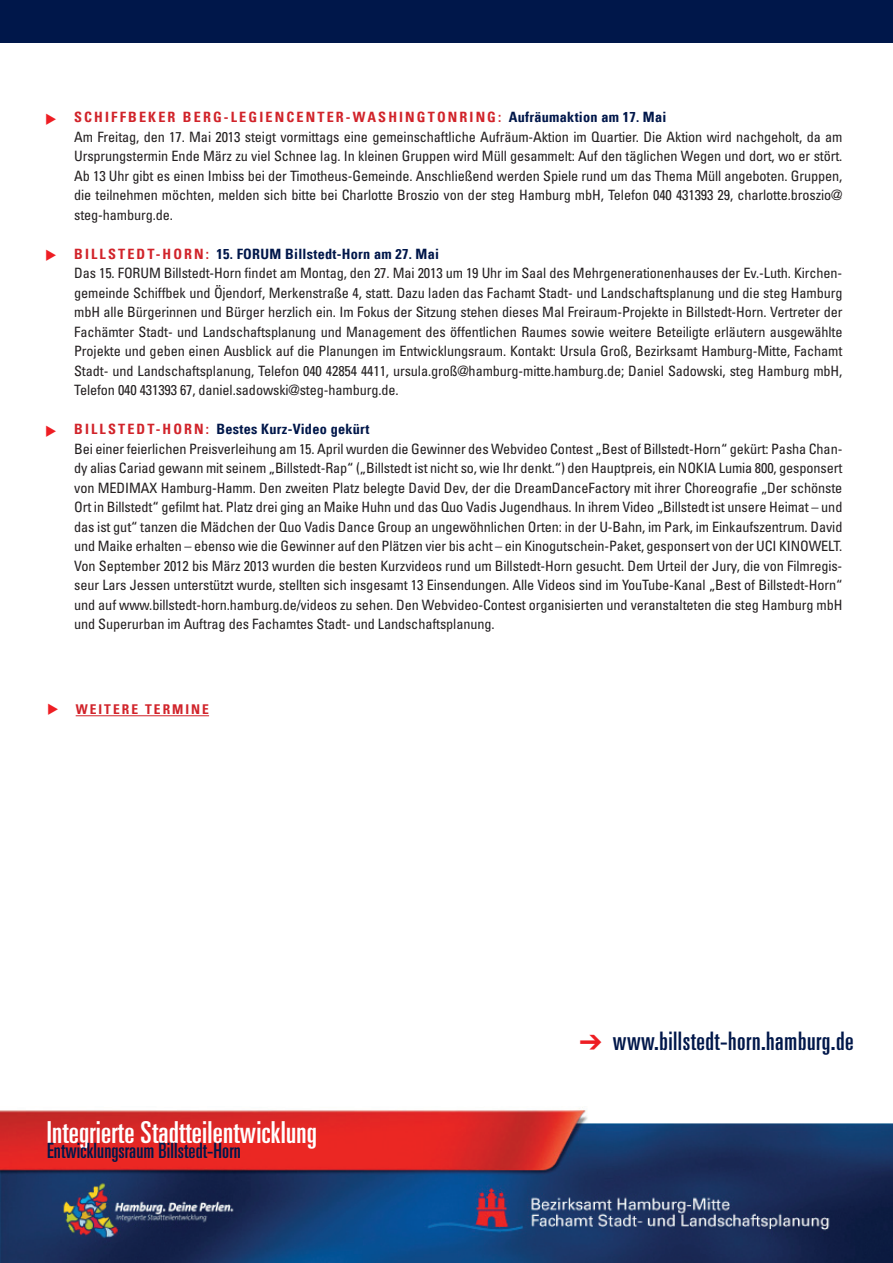
<style>
.page{position:relative;width:893px;height:1263px;background:#fff}
.page>*{position:absolute;margin:0;border:0;box-sizing:border-box;transform-origin:0 0}
.t1{font:ultra-condensed 30.3px "Univers";letter-spacing:.01em;color:#fff}
.t2{font:ultra-condensed 25.5px "Univers";letter-spacing:.02em;color:#00174a}
.t3{font:ultra-condensed 21px "Univers";letter-spacing:.005em;color:#00174a}
.t4{font:condensed 14.25px/19.5px "Univers";letter-spacing:-.01em;color:#231f20;text-align:justify}
.t5{font:700 condensed 14.25px "Univers LT";letter-spacing:.02em;color:#00174a}
.t6{font:700 condensed 14.25px "Univers LT";letter-spacing:.15em;color:#d1232a}
.t7{font:700 condensed 13.5px "Univers LT";letter-spacing:.15em;color:#d1232a}
.s1{color:#d1232a}
.s2{color:#ee1d23}
</style>
<div class="page">
<div style="left:0;top:0;width:893px;height:43px;background:#00174a"></div>
<img style="left:0;top:1108px;width:893px;height:155px">
<hr style="left:76px;top:715px;width:133px;height:1px;background:#d1232a">
<p class="t6" style="left:74px;top:108px;width:253px">SCHI FFBEKER BERG-LEGIENCENTER</p>
<p class="t6" style="left:346px;top:108px;width:19px">-WAS</p>
<p class="t5" style="left:388px;top:108px;width:280px"><span class="s1">HI NGTONRI NG:</span> Aufräumaktion am 17. Mai</p>
<p class="t4" style="left:74px;top:126px;width:770px">Am Freitag, den 17. Mai 2013 steigt vormittags eine gemeinschaftliche Aufräum-Aktion im Quartier. Die Aktion wird nachgeholt, da am Ursprungstermin Ende März zu viel Schnee lag. In kleinen Gruppen wird Müll gesammelt: Auf den täglichen Wegen und dort, wo er stört.<br>Ab 13 Uhr gibt es einen Imbiss bei der Timotheus-Gemeinde. Anschließend werden Spiele rund um das Thema Müll angeboten. Gruppen, die teilnehmen möchten, melden sich bitte bei Charlotte Broszio von der steg Hamburg mbH, Telefon 040 431393 29, charlotte.broszio@ steg-hamburg.de.</p>
<p class="t6" style="left:74px;top:245px;width:20px">BILLSTE</p>
<p class="t5" style="left:137px;top:245px;width:304px"><span class="s1">DT-HOR N:</span> 15. FORUM Billstedt-Horn am 27. Mai</p>
<p class="t4" style="left:74px;top:263px;width:60px">Das 15. FORUM</p>
<p class="t4" style="left:74px;top:263px;width:770px;text-indent:90px">Billstedt-Horn findet am Montag, den 27. Mai 2013 um 19 Uhr im Saal des Mehrgenerationenhauses der Ev.-Luth. Kirchen&shy;gemeinde Schiffbek und Öjendorf, Merkenstraße 4, statt. Dazu laden das Fachamt Stadt- und Landschaftsplanung und die steg Hamburg mbH alle Bürgerinnen und Bürger herzlich ein. Im Fokus der Sitzung stehen dieses Mal Freiraum-Projekte in Billstedt-Horn. Vertreter der Fachämter Stadt- und Landschaftsplanung und Management des öffentlichen Raumes sowie weitere Beteiligte erläutern ausgewählte Projekte und geben einen Ausblick auf die Planungen im Entwicklungsraum. Kontakt: Ursula Groß, Bezirksamt Hamburg-Mitte, Fachamt Stadt- und Landschaftsplanung, Telefon 040 42854 4411, ursula.groß@hamburg-mitte.hamburg.de; Daniel Sadowski, steg Hamburg mbH, Telefon 040 431393 67, daniel.sadowski@steg-hamburg.de.</p>
<p class="t6" style="left:74px;top:420px;width:20px">BILLSTE</p>
<p class="t5" style="left:137px;top:420px;width:234px"><span class="s1">DT-HOR N:</span> Bestes Kurz-Video gekürt</p>
<p class="t4" style="left:74px;top:438px;width:770px">Bei einer feierlichen Preisverleihung am 15. April wurden die Gewinner des Webvideo Contest „Best of Billstedt-Horn“ gekürt: Pasha Chan&shy;dy alias Cariad gewann mit seinem „Billstedt-Rap“ („Billstedt ist nicht so, wie I hr denkt.“) den Hauptpreis, ein NOKIA</p>
<p class="t4" style="left:719px;top:458px;width:125px">Lumia 800, gesponsert</p>
<p class="t4" style="left:74px;top:477px;width:770px;text-indent:75px">X Hamburg-Hamm. Den zweiten Platz belegte David Dev, der die DreamDanceFactory mit ihrer Choreografie „Der schönste Ort in Billstedt“ gefilmt hat. Platz drei ging an Maike Huhn und das Quo Vadis Jugendhaus. In ihrem Video „Billstedt ist unsere Heimat – und das ist gut“ tanzen die Mädchen der Quo Vadis Dance Group an ungewöhnlichen Orten: in der U-Bahn, im Park, im Einkaufszentrum. David und Maike erhalten – ebenso wie die Gewinner auf den Plätzen vier bis acht – ein Kinogutschein-Paket, gesponsert von der UCI KINOW</p>
<p class="t4" style="left:74px;top:477px;width:52px">von M EDIMA</p>
<p class="t4" style="left:74px;top:536px;width:770px;text-indent:747px">ELT.<br>Von September 2012 bis März 2013 wurden die besten Kurzvideos rund um Billstedt-Horn gesucht. Dem Urteil der Jury, die von Filmregis&shy;seur Lars Jessen unterstützt wurde, stellten sich insgesamt 13 Einsendungen. Alle Videos sind im YouTube-Kanal „Best of Billstedt-Horn“ und auf www.billstedt-horn.hamburg.de/videos zu sehen. Den Webvideo-Contest organisierten und veranstalteten die steg Hamburg mbH und Superurban im Auftrag des Fachamtes Stadt- und Landschaftsplanung.</p>
<p class="t7" style="left:47px;top:701px;width:163px"><span class="s2">◆</span> Weitere Term in e</p>
<h1 class="t1" style="left:47px;top:1115px;width:272px">Integrierte Stadtteilentwicklung</h1>
<h3 class="t3" style="left:47px;top:1138px;width:195px">Entwicklungsraum Billstedt-Horn</h3>
<h2 class="t2" style="left:580px;top:1026px;width:276px"><span class="s2">➔</span> www.billstedt-horn.hamburg.de</h2>
</div>
